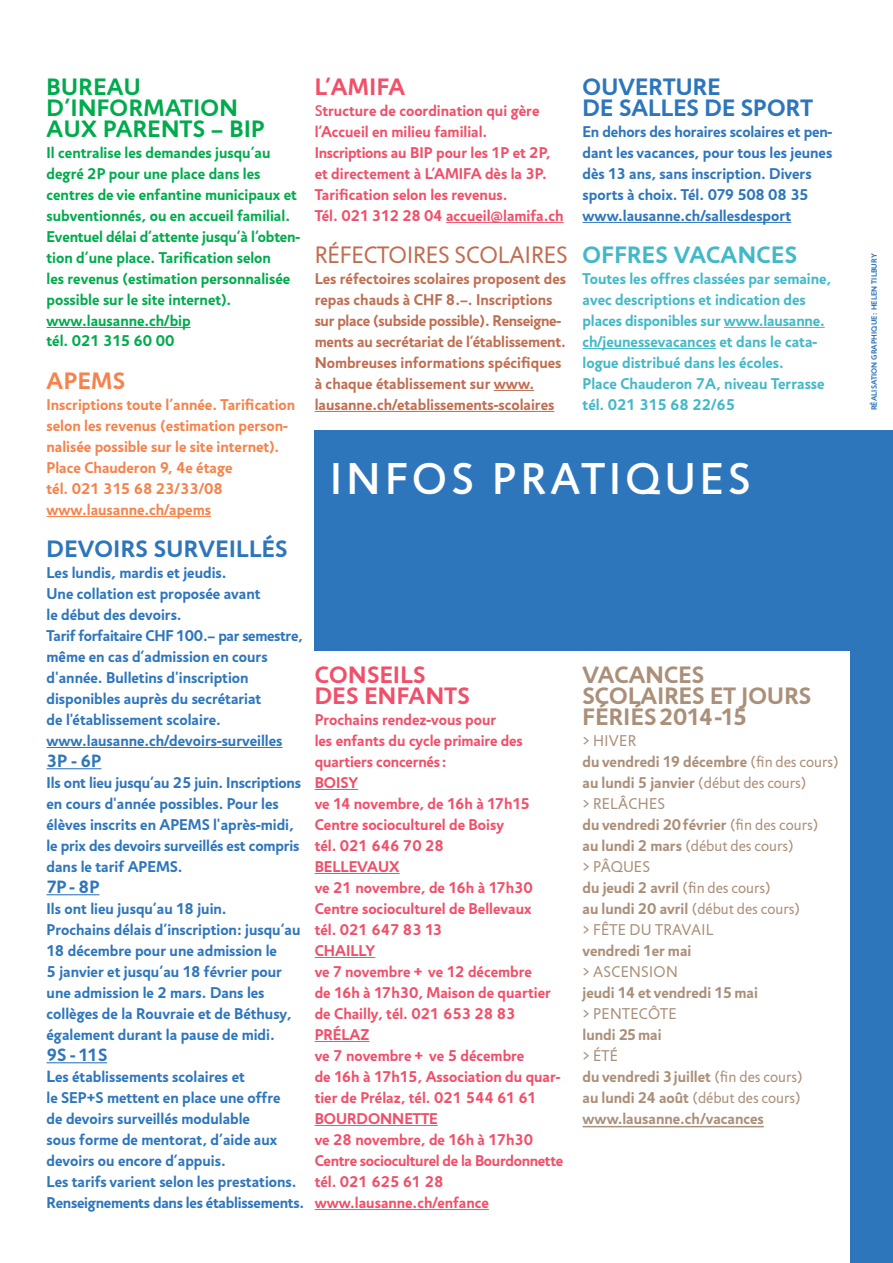
<style>
.page{position:relative;width:893px;height:1263px;background:#fff}
.page>*{position:absolute;margin:0;border:0;box-sizing:border-box;transform-origin:0 0}
.t1{font:500 45px "Jigsaw";letter-spacing:.1em;color:#fff}
.t2{font:700 24px/21px "Jigsaw";letter-spacing:.01em;color:#2e76bc}
.t3{font:700 24px/21px "Jigsaw";letter-spacing:.01em;color:#aa8f79}
.t4{font:700 24px/21px "Jigsaw";letter-spacing:.02em;color:#00ab4d}
.t5{font:700 24px/21px "Jigsaw";letter-spacing:.02em;color:#f0506a}
.t6{font:24px "Jigsaw";color:#c06e51}
.t7{font:700 24px "Jigsaw";letter-spacing:.02em;color:#43b9c8}
.t8{font:700 24px "Jigsaw";letter-spacing:.02em;color:#f5834c}
.t9{font:700 18px "Jigsaw";color:#2e76bc}
.t10{font:700 15.75px/21px "Jigsaw";color:#2e76bc}
.t11{font:700 15.75px/21px "Jigsaw";color:#f0506a}
.t12{font:700 15.75px/21px "Jigsaw";color:#00ab4d}
.t13{font:700 15.75px/21px "Jigsaw";color:#c06e51}
.t14{font:15.75px/21px "Jigsaw";letter-spacing:.005em;color:#aa8f79}
.t15{font:700 15.75px/21px "Jigsaw";color:#43b9c8}
.t16{font:700 15.75px/21px "Jigsaw";color:#f5834c}
.t17{font:700 15.75px/21px "Jigsaw";color:#aa8f79}
.t18{font:15.75px "Jigsaw";letter-spacing:.025em;color:#aa8f79}
.t19{font:700 7.8px "Jigsaw";letter-spacing:.015em;color:#2e76bc}
.s1{font-size:16.5px}
.s2{font-weight:500}
.s3{font-weight:700}
.s4{font-weight:400}
</style>
<div class="page">
<div style="left:850px;top:430px;width:43px;height:833px;background:#2e76bc"></div>
<div style="left:315px;top:430px;width:578px;height:221px;background:#2e76bc"></div>
<hr style="left:47px;top:327px;width:144px;height:1px;background:#00ab4d">
<hr style="left:47px;top:516px;width:164px;height:1px;background:#f5834c">
<hr style="left:47px;top:747px;width:235px;height:1px;background:#2e76bc">
<hr style="left:47px;top:768px;width:54px;height:1px;background:#2e76bc">
<hr style="left:47px;top:894px;width:52px;height:1px;background:#2e76bc">
<hr style="left:47px;top:1062px;width:60px;height:1px;background:#2e76bc">
<hr style="left:446px;top:222px;width:118px;height:1px;background:#f0506a">
<hr style="left:494px;top:390px;width:40px;height:1px;background:#c06e51">
<hr style="left:315px;top:411px;width:239px;height:1px;background:#c06e51">
<hr style="left:315px;top:789px;width:43px;height:1px;background:#f0506a">
<hr style="left:315px;top:873px;width:85px;height:1px;background:#f0506a">
<hr style="left:315px;top:957px;width:60px;height:1px;background:#f0506a">
<hr style="left:315px;top:1041px;width:54px;height:1px;background:#f0506a">
<hr style="left:315px;top:1125px;width:123px;height:1px;background:#f0506a">
<hr style="left:315px;top:1209px;width:174px;height:1px;background:#f0506a">
<hr style="left:583px;top:222px;width:208px;height:1px;background:#2e76bc">
<hr style="left:724px;top:327px;width:101px;height:1px;background:#43b9c8">
<hr style="left:583px;top:348px;width:133px;height:1px;background:#43b9c8">
<hr style="left:583px;top:1126px;width:181px;height:1px;background:#aa8f79">
<h2 class="t4" style="left:47px;top:76px;width:220px">BUREAU<br>D’INFORMATION<br>AUX PARENTS – BIP</h2>
<p class="t12" style="left:47px;top:142px;width:255px">Il centralise les demandes jusqu’au degré 2P pour une place dans les centres de vie enfantine municipaux et subventionnés, ou en accueil familial.<br>Eventuel délai d’attente jusqu’à l’obten&shy;tion d’une place. Tarification selon<br>les revenus (estimation personnalisée possible sur le site internet). www.lausanne.ch/bip<br>tél. 021 315 60 00</p>
<h2 class="t8" style="left:47px;top:366px;width:80px">APEMS</h2>
<p class="t16" style="left:47px;top:394px;width:250px">Inscriptions toute l’année. Tarification selon les revenus (estimation person&shy;nalisée possible sur le site internet).<br>Place Chauderon 9, 4e étage<br>tél. 021 315 68 23/33/08 www.lausanne.ch/apems</p>
<h2 class="t2" style="left:47px;top:538px;width:242px">DEVOIRS SURVEILLÉS</h2>
<p class="t10" style="left:47px;top:562px;width:258px">Les lundis, mardis et jeudis.<br>Une collation est proposée avant<br>le début des devoirs.<br>Tarif forfaitaire CHF 100.– par semestre, même en cas d’admission en cours d'année. Bulletins d'inscription disponibles auprès du secrétariat<br>de l'établissement scolaire. www.lausanne.ch/devoirs-surveilles</p>
<p class="t9" style="left:47px;top:750px;width:56px">3P - 6P</p>
<p class="t10" style="left:47px;top:772px;width:256px">Ils ont lieu jusqu’au 25 juin. Inscriptions en cours d'année possibles. Pour les élèves inscrits en APEMS l'après-midi, le prix des devoirs surveillés est compris dans le tarif APEMS.</p>
<p class="t9" style="left:47px;top:876px;width:54px">7P - 8P</p>
<p class="t10" style="left:47px;top:898px;width:256px">Ils ont lieu jusqu’au 18 juin.<br>Prochains délais d’inscription: jusqu’au 18 décembre pour une admission le<br>5 janvier et jusqu’au 18 février pour une admission le 2 mars. Dans les collèges de la Rouvraie et de Béthusy, également durant la pause de midi.</p>
<p class="t9" style="left:47px;top:1044px;width:62px">9S - 11S</p>
<p class="t10" style="left:47px;top:1066px;width:259px"><span class="s1">L</span>es établissements scolaires et<br>le SEP+S mettent en place une offre<br>de devoirs surveillés modulable<br>sous forme de mentorat, d’aide aux devoirs ou encore d’appuis.<br>Les tarifs varient selon les prestations.<br>Renseignements dans les établissements.</p>
<h2 class="t5" style="left:315px;top:76px;width:92px">L’AMIFA</h2>
<p class="t11" style="left:315px;top:100px;width:250px"><span class="s2">S</span>tructure de coordination qui gère l’Accueil en milieu familial.<br>Inscriptions au BIP pour les 1P et 2P, et directement à L’AMIFA dès la 3P.<br>Tarification selon les revenus.<br>Tél. 021 312 28 04 accueil@lamifa.ch</p>
<h2 class="t6" style="left:315px;top:241px;width:254px">RÉFECTOIRES SCOLAIRES</h2>
<p class="t13" style="left:315px;top:268px;width:253px">Les réfectoires scolaires proposent des repas chauds à CHF 8.–. Inscriptions sur place (subside possible). Renseigne&shy;ments au secrétariat de l’établissement.<br>Nombreuses informations spécifiques à chaque établissement sur www. lausanne.ch/etablissements-scolaires</p>
<h2 class="t2" style="left:583px;top:76px;width:232px">OUVERTURE<br>DE SALLES DE SPORT</h2>
<p class="t10" style="left:583px;top:121px;width:251px">En dehors des horaires scolaires et pen&shy;dant les vacances, pour tous les jeunes dès 13 ans, sans inscription. Divers sports à choix. Tél. 079 508 08 35 www.lausanne.ch/sallesdesport</p>
<h2 class="t7" style="left:583px;top:240px;width:216px">OFFRES VACANCES</h2>
<p class="t15" style="left:583px;top:268px;width:250px">Toutes les offres classées par semaine, avec descriptions et indication des places disponibles sur www.lausanne. ch/jeunessevacances et dans le cata&shy;logue distribué dans les écoles.<br>Place Chauderon 7A, niveau Terrasse tél. 021 315 68 22/65</p>
<h1 class="t1" style="left:330px;top:452px;width:421px">INFOS PRATIQUES</h1>
<h2 class="t5" style="left:315px;top:664px;width:156px">CONSEILS<br>DES ENFANTS</h2>
<p class="t11" style="left:315px;top:709px;width:250px">Prochains rendez-vous pour<br>les enfants du cycle primaire des quartiers concernés:<br>BOISY<br>ve 14 novembre, de 16h à 17h15<br>Centre socioculturel de Boisy<br>tél. 021 646 70 28<br>BELLEVAUX<br>ve 21 novembre, de 16h à 17h30<br>Centre socioculturel de Bellevaux<br>tél. 021 647 83 13<br>CHAILLY<br>ve 7 novembre + ve 12 décembre<br>de 16h à 17h30, Maison de quartier de Chailly, tél. 021 653 28 83<br>PRÉLAZ<br>ve 7 novembre + ve 5 décembre<br>de 16h à 17h15, Association du quar&shy;tier de Prélaz, tél. 021 544 61 61<br>BOURDONNETTE<br>ve 28 novembre, de 16h à 17h30<br>Centre socioculturel de la Bourdonnette tél. 021 625 61 28 www.lausanne.ch/enfance</p>
<h2 class="t3" style="left:583px;top:664px;width:230px">VACANCES<br>SCOLAIRES ET JOURS<br>FéRIéS 2014-15</h2>
<p class="t14" style="left:583px;top:730px;width:258px">&gt; HIVER<br><span class="s3">du vendredi 19 décembre</span> (fin des cours) <span class="s3">au lundi 5 janvier</span> (début des cours)<br>&gt; RELÂCHES<br><span class="s3">du vendredi 20 février</span> (fin des cours)<br><span class="s3">au lundi 2 mars</span> (début des cours)<br>&gt; PÂQUES<br><span class="s3">du jeudi 2 avril</span> (fin des cours)<br><span class="s3">au lundi 20 avril</span> (début des cours)<br>&gt; FÊTE DU TRAVAIL</p>
<p class="t17" style="left:583px;top:940px;width:110px">vendredi 1er mai</p>
<p class="t18" style="left:583px;top:962px;width:97px">&gt; ASCENSION</p>
<p class="t17" style="left:583px;top:982px;width:177px">jeudi 14 et vendredi 15 mai</p>
<p class="t18" style="left:583px;top:1004px;width:95px">&gt; PENTECÔTE</p>
<p class="t17" style="left:583px;top:1024px;width:81px">lundi 25 mai</p>
<p class="t17" style="left:583px;top:1045px;width:222px"><span class="s4">&gt; ÉTÉ<br></span>du vendredi 3 juillet <span class="s4">(fin des cours) </span>au lundi 24 août <span class="s4">(début des cours) </span>www.lausanne.ch/vacances</p>
<p class="t19" style="left:869px;top:410px;width:159px;rotate:-90deg">RÉALISATION GRAPHIQUE: HELEN TILBURY</p>
</div>
